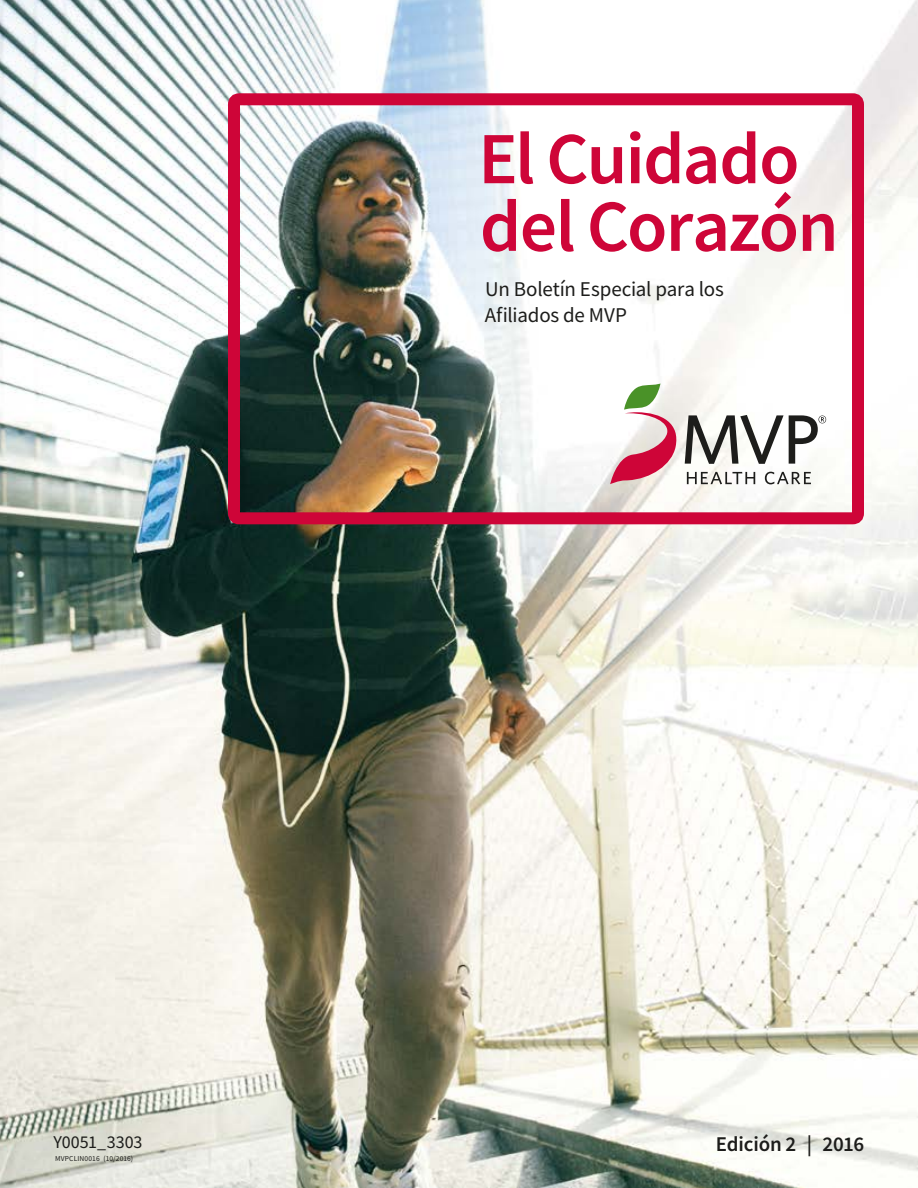
<style>
.page{position:relative;width:918px;height:1188px;background:#fff}
.page>*{position:absolute;margin:0;border:0;box-sizing:border-box;transform-origin:0 0}
.Newsletter_Headline{font:600 73.5px/67.7px "Source Sans Pro";letter-spacing:-.025em;color:#ce0538}
.t1{font:21px/26.1px "Source Sans Pro";letter-spacing:-.01em;color:#1d1d1b}
.t2{font:600 21px "Source Sans Pro";letter-spacing:-.01em;color:#1d1d1b}
.t3{font:18px "Source Sans Pro";letter-spacing:-.01em;color:#1d1d1b}
.t4{font:7.5px "Source Sans Pro";letter-spacing:.02em;color:#1d1d1b}
</style>
<div class="page">
<img style="left:0;top:0;width:918px;height:1188px">
<svg style="left:610px;top:383px;width:216px;height:101px"></svg>
<div style="left:228px;top:93px;width:636px;height:431px;border:12px solid #ce0538;border-radius:5px"></div>
<p class="t3" style="left:53px;top:1130px;width:91px">Y0051_3303</p>
<p class="t4" style="left:55px;top:1154px;width:80px">MVPCLIN0016 (10/2016)</p>
<p class="Newsletter_Headline" style="left:478px;top:124px;width:362px">El Cuidado del Corazón</p>
<p class="t1" style="left:485px;top:276px;width:241px">Un Boletín Especial para los<br>Afiliados de MVP</p>
<p class="t2" style="left:716px;top:1130px;width:150px">Edición 2 | 2016</p>
</div>
